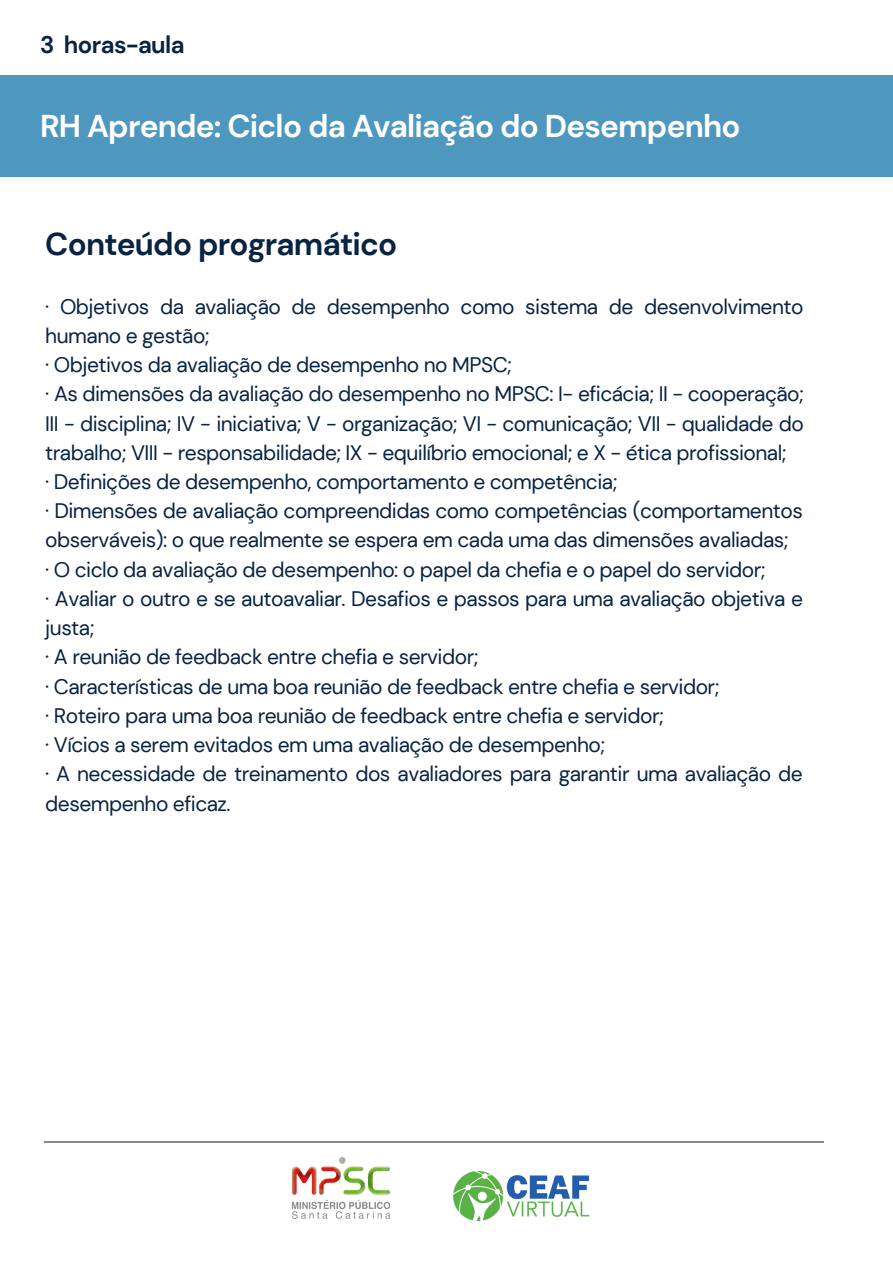
<style>
.page{position:relative;width:893px;height:1264px;background:#fff}
.page>*{position:absolute;margin:0;border:0;box-sizing:border-box;transform-origin:0 0}
.t1{font:700 31.5px "DM Sans";letter-spacing:-.025em;color:#fff}
.t2{font:700 31.5px "DM Sans";letter-spacing:-.025em;color:#092342}
.t3{font:700 24px "DM Sans";letter-spacing:-.025em;color:#092342}
.t4{font:21px/29.2px "DM Sans";letter-spacing:-.025em;color:#092342}
</style>
<div class="page">
<div style="left:0;top:76px;width:892px;height:101px;background:#4e98c0"></div>
<hr style="left:44px;top:1141px;width:779px;height:1px;background:#898987">
<img style="left:292px;top:1157px;width:99px;height:61px">
<img style="left:453px;top:1170px;width:137px;height:51px">
<p class="t3" style="left:40px;top:29px;width:146px">3 horas-aula</p>
<h1 class="t1" style="left:40px;top:106px;width:702px">RH Aprende: Ciclo da Avaliação do Desempenho</h1>
<h1 class="t2" style="left:45px;top:224px;width:353px">Conteúdo programático</h1>
<p class="t4" style="left:45px;top:292px;width:760px">· Objetivos da avaliação de desempenho como sistema de desenvolvimento humano e gestão;<br>· Objetivos da avaliação de desempenho no MPSC;<br>· As dimensões da avaliação do desempenho no MPSC: I- eficácia; II - cooperação; III - disciplina; IV - iniciativa; V - organização; VI - comunicação; VII - qualidade do trabalho; VIII - responsabilidade; IX - equilíbrio emocional; e X - ética profissional;<br>· Definições de desempenho, comportamento e competência;<br>· Dimensões de avaliação compreendidas como competências (comportamentos observáveis): o que realmente se espera em cada uma das dimensões avaliadas;<br>· O ciclo da avaliação de desempenho: o papel da chefia e o papel do servidor;<br>· Avaliar o outro e se autoavaliar. Desafios e passos para uma avaliação objetiva e justa;<br>· A reunião de feedback entre chefia e servidor;<br>· Características de uma boa reunião de feedback entre chefia e servidor;<br>· Roteiro para uma boa reunião de feedback entre chefia e servidor;<br>· Vícios a serem evitados em uma avaliação de desempenho;<br>· A necessidade de treinamento dos avaliadores para garantir uma avaliação de desempenho eficaz.</p>
</div>
